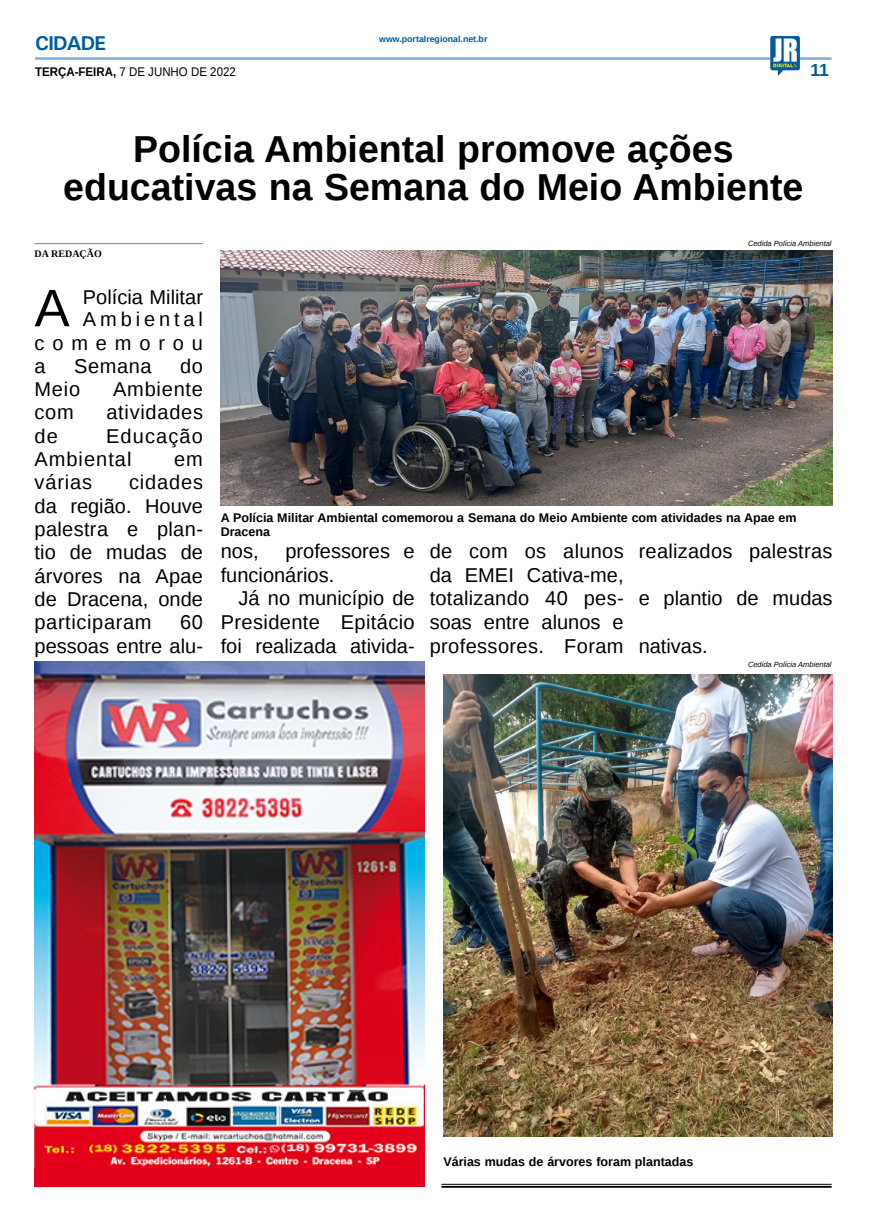
<style>
.page{position:relative;width:869px;height:1223px;background:#fff}
.page>*{position:absolute;margin:0;border:0;box-sizing:border-box;transform-origin:0 0}
.MATÉRIA{font:52.75px "Liberation Sans";color:#000}
.TÍTULO{font:700 37.5px "Liberation Sans";color:#000}
.MATÉRIA-2{font:20px/23.2px "Liberation Sans";letter-spacing:.015em;color:#000;text-align:justify}
.MATÉRIA-3{font:20px/23.2px "Liberation Sans";letter-spacing:.05em;color:#000}
.MATÉRIA-4{font:20px "Liberation Sans";letter-spacing:.035em;color:#000}
.MATÉRIA-5{font:20px "Liberation Sans";letter-spacing:.195em;color:#000}
.MATÉRIA-6{font:20px "Liberation Sans";letter-spacing:.39em;color:#000}
.MATÉRIA-7{font:20px "Liberation Sans";letter-spacing:.04em;color:#000}
.TITULO_PG{font:700 20px "Univers";letter-spacing:-.04em;color:#005a9e}
.TÍTULO-2{font:700 17.5px "Liberation Sans";color:#005a9e}
.LEGENDA{font:700 12.5px/13.8px "Liberation Sans";color:#000}
.DATA_PG{font:12.5px "Liberation Sans";color:#000;scale:.92 1}
.CRÉDITO_NOME{font:700 10px "Liberation Serif";color:#000}
.DATA_PG-2{font:700 8.75px "Liberation Sans";color:#005a9e}
.CRÉDITO_FOTO{font:italic 7.5px "Liberation Sans";color:#000}
.s1{font-weight:700}
</style>
<div class="page">
<hr style="left:35px;top:57px;width:796px;height:3px;background:#005a9e">
<img style="left:769px;top:36px;width:30px;height:40px">
<img style="left:35px;top:662px;width:389px;height:524px">
<hr style="left:441px;top:1183px;width:390px;height:1px;background:#000">
<hr style="left:441px;top:1185px;width:390px;height:2px;background:#000">
<img style="left:221px;top:250px;width:611px;height:255px">
<hr style="left:35px;top:243px;width:168px;height:1px;background:#939598">
<img style="left:443px;top:674px;width:389px;height:462px">
<p class="TITULO_PG" style="left:35px;top:31px;width:72px">CIDADE</p>
<p class="DATA_PG" style="left:35px;top:65px;width:220px"><span class="s1">TERÇA-FEIRA,</span> 7 DE JUNHO DE 2022</p>
<p class="DATA_PG-2" style="left:379px;top:33px;width:110px">www.portalregional.net.br</p>
<p class="TÍTULO-2" style="left:810px;top:58px;width:20px">11</p>
<p class="TÍTULO" style="left:133px;top:123px;width:601px">Polícia Ambiental promove ações</p>
<p class="TÍTULO" style="left:63px;top:161px;width:741px">educativas na Semana do Meio Ambiente</p>
<p class="CRÉDITO_NOME" style="left:35px;top:247px;width:69px">DA REDAÇÃO</p>
<p class="MATÉRIA" style="left:35px;top:278px;width:37px">A</p>
<p class="MATÉRIA-2" style="left:83px;top:286px;width:121px">Polícia Militar</p>
<p class="MATÉRIA-5" style="left:83px;top:308px;width:121px">Ambiental</p>
<p class="MATÉRIA-6" style="left:35px;top:331px;width:170px">comemorou</p>
<p class="MATÉRIA-2" style="left:35px;top:355px;width:13px">a</p>
<p class="MATÉRIA-2" style="left:74px;top:355px;width:79px">Semana</p>
<p class="MATÉRIA-2" style="left:180px;top:355px;width:24px">do</p>
<p class="MATÉRIA-2" style="left:35px;top:378px;width:47px">Meio</p>
<p class="MATÉRIA-7" style="left:113px;top:378px;width:91px">Ambiente</p>
<p class="MATÉRIA-2" style="left:35px;top:402px;width:41px">com</p>
<p class="MATÉRIA-4" style="left:106px;top:401px;width:98px">atividades</p>
<p class="MATÉRIA-2" style="left:35px;top:425px;width:25px">de</p>
<p class="MATÉRIA-3" style="left:35px;top:425px;width:170px;text-indent:71px">Educação<br>Ambiental</p>
<p class="MATÉRIA-2" style="left:174px;top:448px;width:30px">em</p>
<p class="MATÉRIA-2" style="left:35px;top:471px;width:59px">várias</p>
<p class="MATÉRIA-2" style="left:35px;top:471px;width:170px;text-indent:94px">cidades da região. Houve palestra e plan&shy;tio de mudas de árvores na Apae de Dracena, onde participaram</p>
<p class="MATÉRIA-2" style="left:35px;top:611px;width:170px;text-align:right">60<br>pessoas entre alu-</p>
<p class="CRÉDITO_FOTO" style="left:747px;top:238px;width:85px">Cedida Polícia Ambiental</p>
<p class="LEGENDA" style="left:221px;top:510px;width:577px">A Polícia Militar Ambiental comemorou a Semana do Meio Ambiente com atividades na Apae em<br>Dracena</p>
<p class="MATÉRIA-2" style="left:221px;top:540px;width:195px;line-height:23.6px;text-indent:65px">professores e funcionários.</p>
<p class="MATÉRIA-2" style="left:221px;top:587px;width:195px;line-height:23.6px;text-indent:18px">Já no município de Presidente Epitácio foi realizada ativida-</p>
<p class="MATÉRIA-2" style="left:221px;top:540px;width:39px">nos,</p>
<p class="MATÉRIA-2" style="left:429px;top:540px;width:195px;line-height:23.6px">de com os alunos da EMEI Cativa-me, totalizando 40 pes&shy;soas entre alunos e professores. Foram</p>
<p class="MATÉRIA-2" style="left:638px;top:540px;width:195px">realizados palestras</p>
<p class="MATÉRIA-2" style="left:638px;top:587px;width:195px">e plantio de mudas</p>
<p class="MATÉRIA-2" style="left:638px;top:635px;width:70px">nativas.</p>
<p class="CRÉDITO_FOTO" style="left:747px;top:659px;width:85px">Cedida Polícia Ambiental</p>
<p class="LEGENDA" style="left:443px;top:1154px;width:251px">Várias mudas de árvores foram plantadas</p>
</div>
